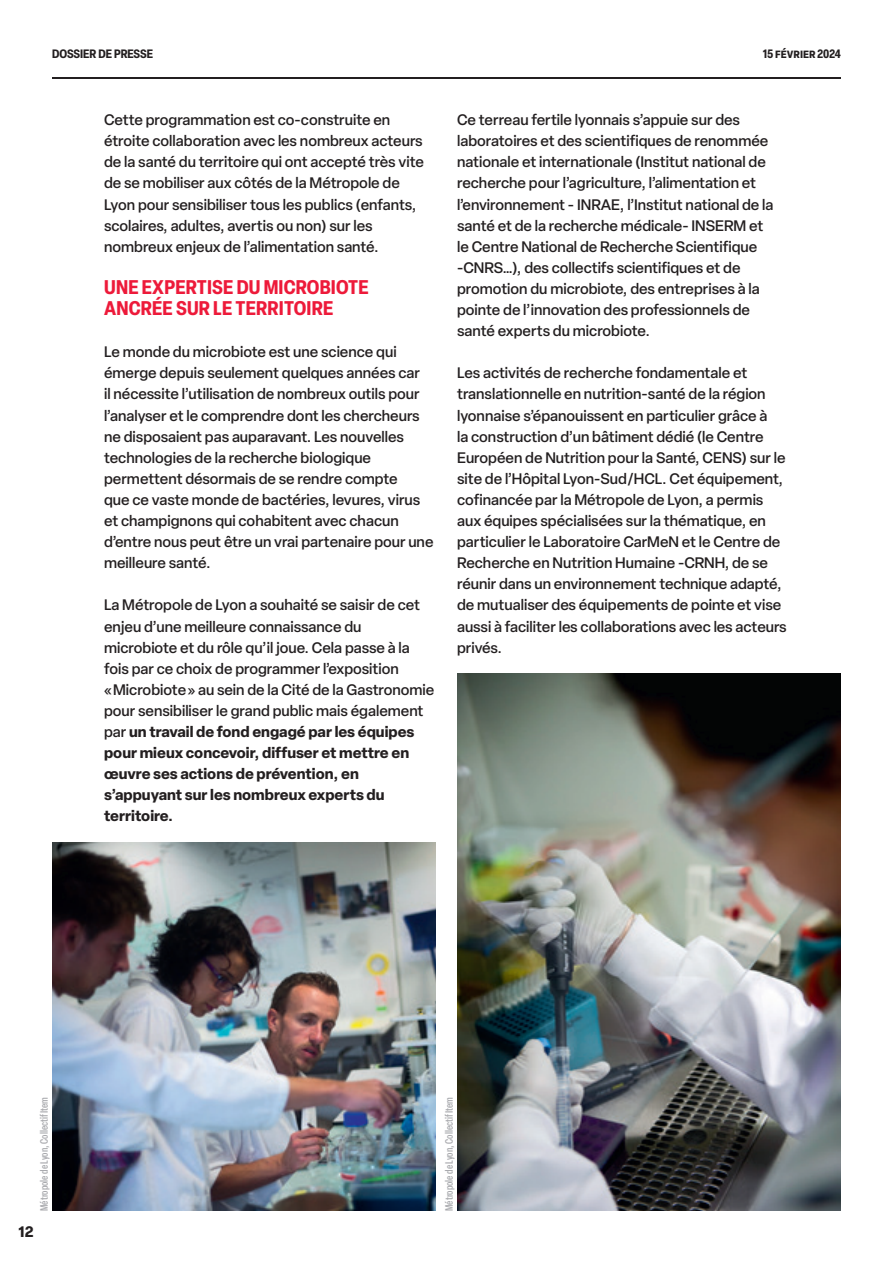
<style>
.page{position:relative;width:893px;height:1263px;background:#fff}
.page>*{position:absolute;margin:0;border:0;box-sizing:border-box;transform-origin:0 0}
.H2_-_Rouge{font:700 condensed 19.5px/21.1px "Elza";letter-spacing:.01em;color:#ed1a3a}
.Texte_courant_-_Noir{font:500 15px/21.1px "Elza";color:#231f20}
.t1{font:700 15px "Elza Text";color:#231f20}
.t2{font:700 condensed 12px "Elza";color:#231f20}
.Crédit_Photo{font:500 condensed 10.5px "Elza";color:#a8a9ad}
.s1{font-weight:700}
</style>
<div class="page">
<hr style="left:52px;top:77px;width:789px;height:2px;background:#231f20">
<img style="left:52px;top:842px;width:384px;height:369px">
<img style="left:457px;top:674px;width:384px;height:537px">
<p class="t2" style="left:52px;top:45px;width:103px">DOSSIER DE PRESSE</p>
<p class="t2" style="left:763px;top:45px;width:80px">15 février 2024</p>
<p class="Texte_courant_-_Noir" style="left:104px;top:109px;width:321px">Cette programmation est co-construite en étroite collaboration avec les nombreux acteurs de la santé du territoire qui ont accepté très vite de se mobiliser aux côtés de la Métropole de Lyon pour sensibiliser tous les publics (enfants, scolaires, adultes, avertis ou non) sur les nombreux enjeux de l’alimentation santé.</p>
<p class="H2_-_Rouge" style="left:104px;top:276px;width:266px">UNE EXPERTISE DU MICROBIOTE<br>ANCRÉE SUR LE TERRITOIRE</p>
<p class="Texte_courant_-_Noir" style="left:104px;top:341px;width:331px">Le monde du microbiote est une science qui émerge depuis seulement quelques années car<br>il nécessite l’utilisation de nombreux outils pour l’analyser et le comprendre dont les chercheurs ne disposaient pas auparavant. Les nouvelles technologies de la recherche biologique permettent désormais de se rendre compte<br>que ce vaste monde de bactéries, levures, virus et champignons qui cohabitent avec chacun d’entre nous peut être un vrai partenaire pour une meilleure santé.</p>
<p class="Texte_courant_-_Noir" style="left:104px;top:594px;width:332px">La Métropole de Lyon a souhaité se saisir de cet enjeu d’une meilleure connaissance du microbiote et du rôle qu’il joue. Cela passe à la fois par ce choix de programmer l’exposition<br>« Microbiote » au sein de la Cité de la Gastronomie pour sensibiliser le grand public mais également par <span class="s1">un travail de fond engagé par les équipes pour mieux concevoir, diffuser et mettre en œuvre ses actions de prévention, en s’appuyant sur les nombreux experts du territoire.</span></p>
<p class="Texte_courant_-_Noir" style="left:457px;top:109px;width:318px">Ce terreau fertile lyonnais s’appuie sur des laboratoires et des scientifiques de renommée nationale et internationale (Institut national de recherche pour l’agriculture, l’alimentation et l’environnement - INRAE, l’Institut national de la santé et de la recherche médicale- INSERM et le Centre National de Recherche Scientifique -CNRS…), des collectifs scientifiques et de promotion du microbiote, des entreprises à la pointe de l’innovation des professionnels de santé experts du microbiote.</p>
<p class="Texte_courant_-_Noir" style="left:457px;top:362px;width:331px">Les activités de recherche fondamentale et translationnelle en nutrition-santé de la région lyonnaise s’épanouissent en particulier grâce à<br>la construction d’un bâtiment dédié (le Centre Européen de Nutrition pour la Santé, CENS) sur le site de l’Hôpital Lyon-Sud/HCL. Cet équipement, cofinancée par la Métropole de Lyon, a permis aux équipes spécialisées sur la thématique, en particulier le Laboratoire CarMeN et le Centre de Recherche en Nutrition Humaine -CRNH, de se réunir dans un environnement technique adapté, de mutualiser des équipements de pointe et vise aussi à faciliter les collaborations avec les acteurs privés.</p>
<p class="Crédit_Photo" style="left:37px;top:1211px;width:116px;rotate:-90deg">Métropole de Lyon, Collectif Item</p>
<p class="Crédit_Photo" style="left:442px;top:1211px;width:116px;rotate:-90deg">Métropole de Lyon, Collectif Item</p>
<p class="t1" style="left:19px;top:1220px;width:16px">12</p>
</div>
